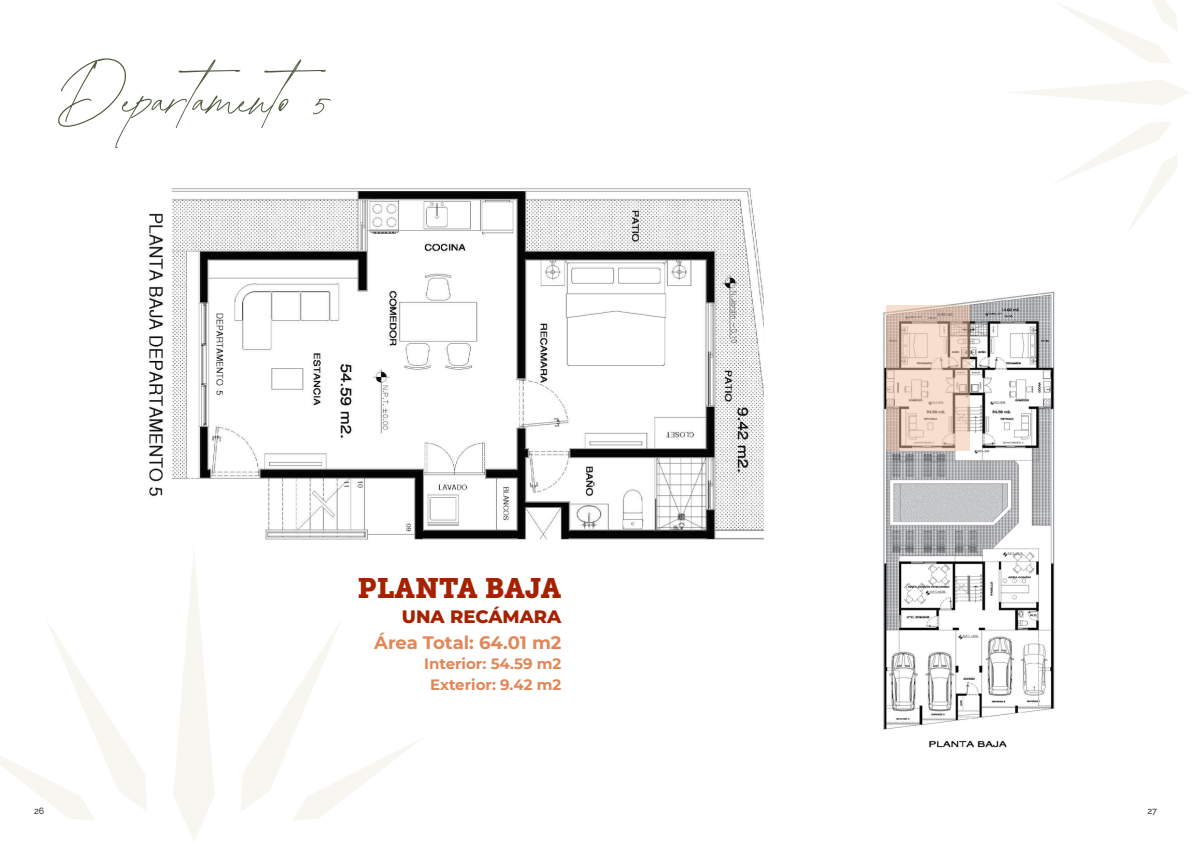
<style>
.page{position:relative;width:1191px;height:842px;background:#fff}
.page>*{position:absolute;margin:0;border:0;box-sizing:border-box;transform-origin:0 0}
.t1{font:73px "Abramo Script";color:#4f5c40}
.t2{font:28px "Museo Slab 900";color:#a62100}
.t3{font:700 18px "Montserrat";color:#e28657}
.t4{font:800 18px "Montserrat";color:#a62100}
.t5{font:700 15px/20.5px "Montserrat";color:#e28657;text-align:center}
.t6{font:500 9px "Raleway";color:#333334}
</style>
<div class="page">
<img style="left:148px;top:188px;width:616px;height:352px">
<svg style="left:173px;top:552px;width:41px;height:289px"></svg>
<svg style="left:0;top:621px;width:147px;height:199px"></svg>
<svg style="left:241px;top:621px;width:179px;height:199px"></svg>
<img style="left:883px;top:291px;width:172px;height:457px">
<svg style="left:1011px;top:80px;width:179px;height:25px"></svg>
<svg style="left:1056px;top:122px;width:121px;height:109px"></svg>
<svg style="left:1055px;top:0;width:122px;height:63px"></svg>
<svg style="left:886px;top:305px;width:83px;height:146px;background:#e0c6b7"></svg>
<h1 class="t1" style="left:58px;top:46px;width:281px">Departamento 5</h1>
<h2 class="t2" style="left:358px;top:572px;width:205px">PLANTA BAJA</h2>
<p class="t4" style="left:402px;top:604px;width:161px">UNA RECÁMARA</p>
<p class="t3" style="left:374px;top:629px;width:189px">Área Total: 64.01 m2</p>
<p class="t5" style="left:424px;top:653px;width:139px">Interior: 54.59 m2<br>Exterior: 9.42 m2</p>
<p class="t6" style="left:34px;top:803px;width:12px">26</p>
<p class="t6" style="left:1147px;top:803px;width:11px">27</p>
</div>
